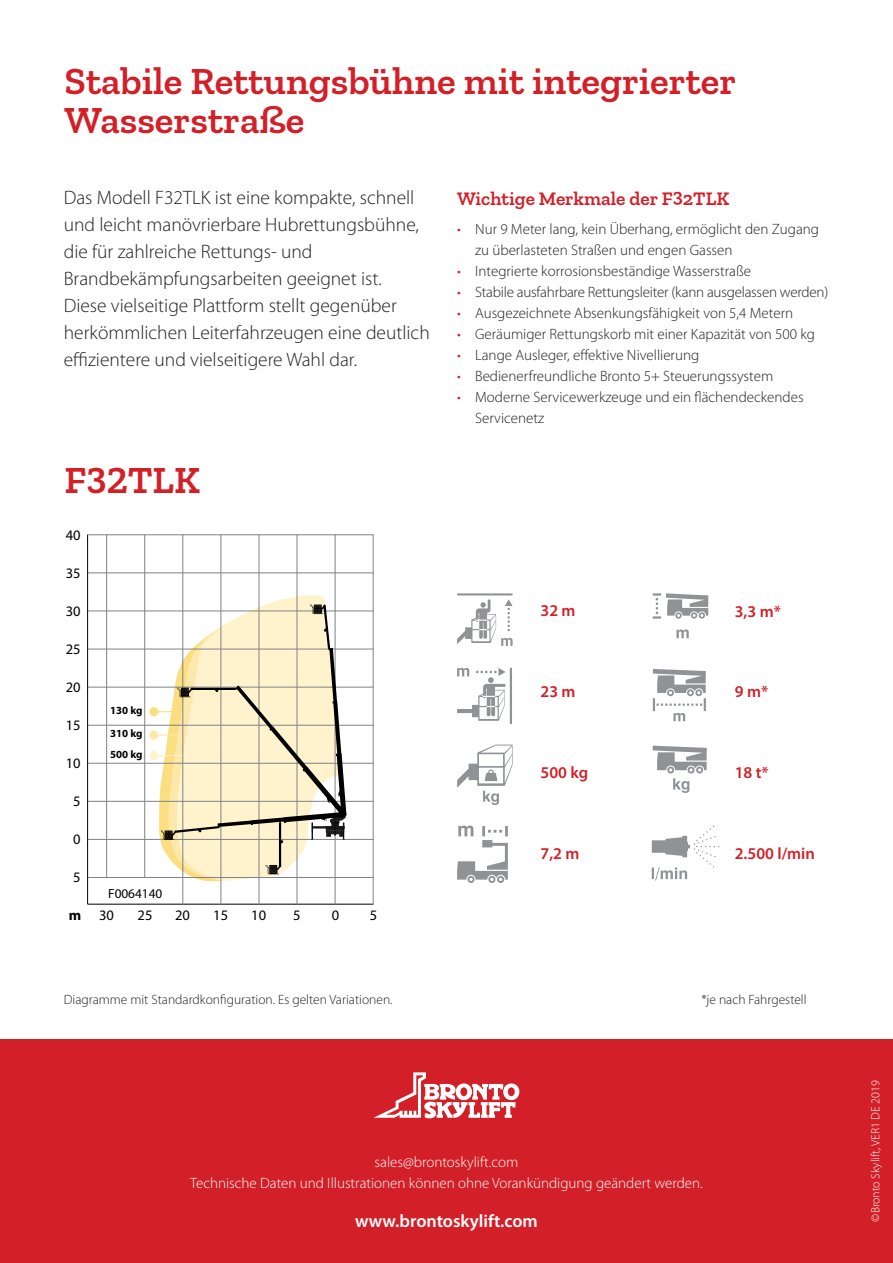
<style>
.page{position:relative;width:893px;height:1263px;background:#fff}
.page>*{position:absolute;margin:0;border:0;box-sizing:border-box;transform-origin:0 0}
.t1{font:600 39px/39px "Zilla Slab";color:#d31f27}
.t2{font:300 19.5px/27px "Myriad Pro";color:#231f20}
.t3{font:600 19.5px "Zilla Slab";color:#d31f27}
.t4{font:600 18px "Myriad Pro";color:#fff}
.t5{font:600 16.5px "Myriad Pro";color:#d31f27}
.t6{font:300 15px/21px "Myriad Pro";color:#231f20}
.t7{font:300 15px/21px "Myriad Pro";color:#fff;text-align:center}
.t8{font:14.55px "Myriad Pro";color:#000}
.t9{font:700 14.55px "Myriad Pro";color:#000}
.t10{font:300 13.5px "Myriad Pro";color:#231f20}
.t11{font:13.35px "Myriad Pro";color:#000}
.t12{font:300 12px "Myriad Pro";color:#fff}
.t13{font:700 10.95px "Myriad Pro";color:#000}
.s1{color:#d31f27}
</style>
<div class="page">
<div style="left:0;top:1039px;width:893px;height:224px;background:#d31f27"></div>
<svg style="left:374px;top:1072px;width:145px;height:47px"></svg>
<svg style="left:159px;top:595px;width:176px;height:286px"></svg>
<div style="left:149px;top:751px;width:9px;height:9px;background:#fff3ce;border-radius:50%"></div>
<div style="left:149px;top:730px;width:9px;height:10px;background:#fde8ac;border-radius:50%"></div>
<svg style="left:154px;top:621px;width:77px;height:260px"></svg>
<div style="left:149px;top:707px;width:9px;height:9px;background:#fbde80;border-radius:50%"></div>
<hr style="left:88px;top:573px;width:285px;height:1px;background:#808284">
<hr style="left:88px;top:534px;width:285px;height:1px;background:#808284">
<hr style="left:88px;top:611px;width:285px;height:1px;background:#808284">
<hr style="left:88px;top:801px;width:285px;height:1px;background:#808284">
<hr style="left:88px;top:763px;width:285px;height:1px;background:#808284">
<hr style="left:88px;top:725px;width:285px;height:1px;background:#808284">
<hr style="left:88px;top:687px;width:285px;height:1px;background:#808284">
<hr style="left:88px;top:649px;width:285px;height:1px;background:#808284">
<hr style="left:88px;top:877px;width:285px;height:1px;background:#808284">
<hr style="left:373px;top:535px;width:1px;height:369px;background:#808284">
<hr style="left:88px;top:904px;width:285px;height:1px;background:#000">
<hr style="left:88px;top:839px;width:285px;height:1px;background:#808284">
<hr style="left:183px;top:535px;width:1px;height:369px;background:#808284">
<hr style="left:297px;top:535px;width:1px;height:369px;background:#808284">
<hr style="left:335px;top:535px;width:1px;height:369px;background:#808284">
<hr style="left:221px;top:535px;width:1px;height:369px;background:#808284">
<hr style="left:259px;top:535px;width:1px;height:369px;background:#808284">
<hr style="left:87px;top:535px;width:1px;height:369px;background:#000">
<hr style="left:106px;top:535px;width:1px;height:342px;background:#808284">
<hr style="left:144px;top:535px;width:1px;height:342px;background:#808284">
<svg style="left:161px;top:604px;width:186px;height:270px;fill:#fff3ce"></svg>
<svg style="left:653px;top:593px;width:55px;height:45px"></svg>
<svg style="left:653px;top:669px;width:53px;height:52px"></svg>
<svg style="left:457px;top:745px;width:56px;height:60px"></svg>
<svg style="left:457px;top:593px;width:56px;height:53px"></svg>
<svg style="left:457px;top:668px;width:55px;height:56px"></svg>
<svg style="left:457px;top:825px;width:51px;height:58px"></svg>
<svg style="left:652px;top:825px;width:67px;height:55px"></svg>
<svg style="left:653px;top:746px;width:54px;height:47px"></svg>
<h1 class="t1" style="left:65px;top:66px;width:673px">Stabile Rettungsbühne mit integrierter<br>Wasserstraße</h1>
<p class="t2" style="left:64px;top:185px;width:367px">Das Modell F32TLK ist eine kompakte, schnell und leicht manövrierbare Hubrettungsbühne, die für zahlreiche Rettungs- und Brandbekämpfungsarbeiten geeignet ist.<br>Diese vielseitige Plattform stellt gegenüber herkömmlichen Leiterfahrzeugen eine deutlich effizientere und vielseitigere Wahl dar.</p>
<h2 class="t3" style="left:457px;top:191px;width:274px">Wichtige Merkmale der F32TLK</h2>
<p class="t6" style="left:475px;top:220px;width:345px;text-indent:-18px"><span class="s1">•</span> Nur 9 Meter lang, kein Überhang, ermöglicht den Zugang zu überlasteten Straßen und engen Gassen</p>
<p class="t6" style="left:457px;top:262px;width:295px"><span class="s1">•</span> Integrierte korrosionsbeständige Wasserstraße</p>
<p class="t6" style="left:457px;top:283px;width:373px"><span class="s1">•</span> Stabile ausfahrbare Rettungsleiter (kann ausgelassen werden)</p>
<p class="t6" style="left:457px;top:304px;width:338px"><span class="s1">•</span> Ausgezeichnete Absenkungsfähigkeit von 5,4 Metern</p>
<p class="t6" style="left:457px;top:325px;width:359px"><span class="s1">•</span> Geräumiger Rettungskorb mit einer Kapazität von 500 kg</p>
<p class="t6" style="left:457px;top:346px;width:244px"><span class="s1">•</span> Lange Ausleger, effektive Nivellierung</p>
<p class="t6" style="left:457px;top:367px;width:318px"><span class="s1">•</span> Bedienerfreundliche Bronto 5+ Steuerungssystem</p>
<p class="t6" style="left:475px;top:388px;width:330px;text-indent:-18px"><span class="s1">•</span> Moderne Servicewerkzeuge und ein flächendeckendes<br>Servicenetz</p>
<h1 class="t1" style="left:65px;top:460px;width:137px">F32TLK</h1>
<p class="t8" style="left:66px;top:527px;width:16px">40</p>
<p class="t8" style="left:66px;top:565px;width:16px">35</p>
<p class="t8" style="left:66px;top:603px;width:16px">30</p>
<p class="t8" style="left:66px;top:641px;width:16px">25</p>
<p class="t8" style="left:66px;top:679px;width:16px">20</p>
<p class="t8" style="left:66px;top:716px;width:16px">15</p>
<p class="t8" style="left:66px;top:754px;width:16px">10</p>
<p class="t8" style="left:73px;top:792px;width:9px">5</p>
<p class="t8" style="left:73px;top:830px;width:9px">0</p>
<p class="t8" style="left:73px;top:868px;width:9px">5</p>
<p class="t9" style="left:69px;top:910px;width:14px">m</p>
<p class="t13" style="left:110px;top:706px;width:34px">130 kg</p>
<p class="t13" style="left:110px;top:729px;width:34px">310 kg</p>
<p class="t13" style="left:110px;top:750px;width:34px">500 kg</p>
<p class="t11" style="left:108px;top:886px;width:56px">F0064140</p>
<p class="t8" style="left:99px;top:907px;width:16px">30</p>
<p class="t8" style="left:138px;top:907px;width:16px">25</p>
<p class="t8" style="left:175px;top:907px;width:16px">20</p>
<p class="t8" style="left:213px;top:907px;width:16px">15</p>
<p class="t8" style="left:251px;top:907px;width:16px">10</p>
<p class="t8" style="left:293px;top:907px;width:9px">5</p>
<p class="t8" style="left:332px;top:907px;width:9px">0</p>
<p class="t8" style="left:370px;top:907px;width:9px">5</p>
<p class="t5" style="left:540px;top:604px;width:37px">32 m</p>
<p class="t5" style="left:735px;top:605px;width:48px">3,3 m*</p>
<p class="t5" style="left:540px;top:685px;width:37px">23 m</p>
<p class="t5" style="left:735px;top:685px;width:35px">9 m*</p>
<p class="t5" style="left:540px;top:766px;width:49px">500 kg</p>
<p class="t5" style="left:735px;top:766px;width:36px">18 t*</p>
<p class="t5" style="left:540px;top:847px;width:40px">7,2 m</p>
<p class="t5" style="left:735px;top:847px;width:82px">2.500 l/min</p>
<p class="t10" style="left:64px;top:993px;width:330px">Diagramme mit Standardkonfiguration. Es gelten Variationen.</p>
<p class="t10" style="left:701px;top:993px;width:107px">*je nach Fahrgestell</p>
<p class="t7" style="left:190px;top:1151px;width:514px">sales@brontoskylift.com<br>Technische Daten und Illustrationen können ohne Vorankündigung geändert werden.</p>
<p class="t4" style="left:355px;top:1214px;width:184px">www.brontoskylift.com</p>
<p class="t12" style="left:870px;top:1221px;width:143px;rotate:-90deg">©Bronto Skylift, VER1 DE 2019</p>
</div>
